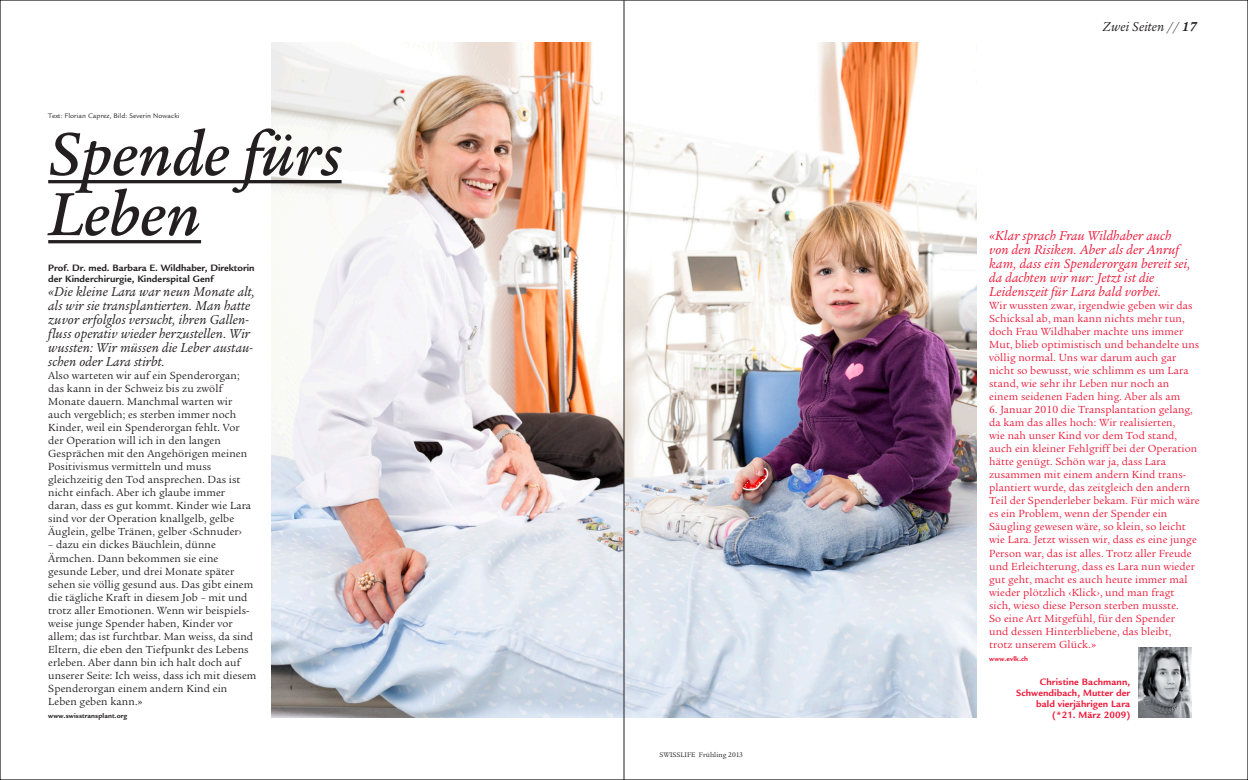
<style>
.page{position:relative;width:1248px;height:780px;background:#fff}
.page>*{position:absolute;margin:0;border:0;box-sizing:border-box;transform-origin:0 0}
.t1{font:italic 500 66px/60px "Legacy Serif";color:#231f20}
.t2{font:italic 14px/14px "Legacy Serif";letter-spacing:.01em;color:#231f20}
.t3{font:italic 14px/14px "Legacy Serif";letter-spacing:.01em;color:#ed1a3a}
.t4{font:11.2px/13px "Legacy Serif";letter-spacing:.01em;color:#ed1a3a}
.t5{font:11.2px/13px "Legacy Serif";letter-spacing:.01em;color:#231f20}
.t6{font:700 10px/11px "Legacy Sans";letter-spacing:.01em;color:#231f20}
.t7{font:700 10px/11px "Legacy Sans";letter-spacing:.01em;color:#ed1a3a;text-align:right}
.Bildlegenden{font:7.2px "Legacy Sans";letter-spacing:.01em;color:#231f20}
.Bildlegenden-2{font:700 7.2px "Legacy Sans";letter-spacing:.01em;color:#231f20}
.t8{font:7.2px "Legacy Serif";letter-spacing:.01em;color:#231f20}
.t9{font:700 7.2px "Legacy Sans";letter-spacing:.01em;color:#ed1a3a}
.s1{font-weight:700}
</style>
<div class="page">
<img style="left:271px;top:43px;width:705px;height:674px">
<hr style="left:48px;top:180px;width:293px;height:3px;background:#231f20">
<hr style="left:48px;top:240px;width:153px;height:3px;background:#231f20">
<img style="left:1138px;top:647px;width:53px;height:70px">
<hr style="left:623px;top:0;width:1px;height:780px;background:#231f20">
<p class="Bildlegenden" style="left:48px;top:112px;width:133px">Text: Florian Caprez, Bild: Severin Nowacki</p>
<p class="t1" style="left:48px;top:125px;width:295px">Spende fürs<br>Leben</p>
<p class="t6" style="left:48px;top:263px;width:208px">Prof. Dr. med. Barbara E. Wildhaber, Direktorin der Kinderchirurgie, Kinderspital Genf</p>
<p class="t2" style="left:48px;top:285px;width:208px">«Die kleine Lara war neun Monate alt, als wir sie transplantierten. Man hatte zuvor erfolglos versucht, ihren Gallen&shy;fluss operativ wieder herzustellen. Wir wussten: Wir müssen die Leber austau&shy;schen oder Lara stirbt.</p>
<p class="t5" style="left:48px;top:369px;width:204px">Also warteten wir auf ein Spenderorgan; das kann in der Schweiz bis zu zwölf Monate dauern. Manchmal warten wir auch vergeblich; es sterben immer noch Kinder, weil ein Spenderorgan fehlt. Vor der Operation will ich in den langen Gesprächen mit den Angehörigen meinen Positivismus vermitteln und muss gleichzeitig den Tod ansprechen. Das ist nicht einfach. Aber ich glaube immer daran, dass es gut kommt. Kinder wie Lara sind vor der Operation knallgelb, gelbe Äuglein, gelbe Tränen, gelber ‹Schnuder›</p>
<p class="t5" style="left:48px;top:538px;width:210px">– dazu ein dickes Bäuchlein, dünne Ärmchen. Dann bekommen sie eine gesunde Leber, und drei Monate später sehen sie völlig gesund aus. Das gibt einem die tägliche Kraft in diesem Job – mit und trotz aller Emotionen. Wenn wir beispiels&shy;weise junge Spender haben, Kinder vor allem; das ist furchtbar. Man weiss, da sind Eltern, die eben den Tiefpunkt des Lebens erleben. Aber dann bin ich halt doch auf unserer Seite: Ich weiss, dass ich mit diesem Spenderorgan einem andern Kind ein Leben geben kann.»</p>
<p class="Bildlegenden-2" style="left:48px;top:711px;width:81px">www.swisstransplant.org</p>
<p class="t8" style="left:659px;top:750px;width:85px">SWISSLIFE Frühling 2013</p>
<p class="t2" style="left:1102px;top:20px;width:96px">Zwei Seiten // <span class="s1">17</span></p>
<p class="t3" style="left:989px;top:229px;width:203px">«Klar sprach Frau Wildhaber auch von den Risiken. Aber als der Anruf kam, dass ein Spenderorgan bereit sei, da dachten wir nur: Jetzt ist die Leidenszeit für Lara bald vorbei.</p>
<p class="t4" style="left:989px;top:299px;width:212px">Wir wussten zwar, irgendwie geben wir das Schicksal ab, man kann nichts mehr tun, doch Frau Wildhaber machte uns immer Mut, blieb optimistisch und behandelte uns völlig normal. Uns war darum auch gar nicht so bewusst, wie schlimm es um Lara stand, wie sehr ihr Leben nur noch an einem seidenen Faden hing. Aber als am</p>
<p class="t4" style="left:989px;top:403px;width:212px">6. Januar 2010 die Transplantation gelang, da kam das alles hoch: Wir realisierten,<br>wie nah unser Kind vor dem Tod stand, auch ein kleiner Fehlgriff bei der Operation hätte genügt. Schön war ja, dass Lara zusammen mit einem andern Kind trans&shy;plantiert wurde, das zeitgleich den andern Teil der Spenderleber bekam. Für mich wäre es ein Problem, wenn der Spender ein Säugling gewesen wäre, so klein, so leicht wie Lara. Jetzt wissen wir, dass es eine junge Person war, das ist alles. Trotz aller Freude und Erleichterung, dass es Lara nun wieder gut geht, macht es auch heute immer mal wieder plötzlich ‹Klick›, und man fragt<br>sich, wieso diese Person sterben musste.<br>So eine Art Mitgefühl, für den Spender<br>und dessen Hinterbliebene, das bleibt,<br>trotz unserem Glück.»</p>
<p class="t9" style="left:989px;top:654px;width:40px">www.evlk.ch</p>
<p class="t7" style="left:1016px;top:676px;width:116px">Christine Bachmann,<br>Schwendibach, Mutter der bald vierjährigen Lara (*21. März 2009)</p>
</div>
